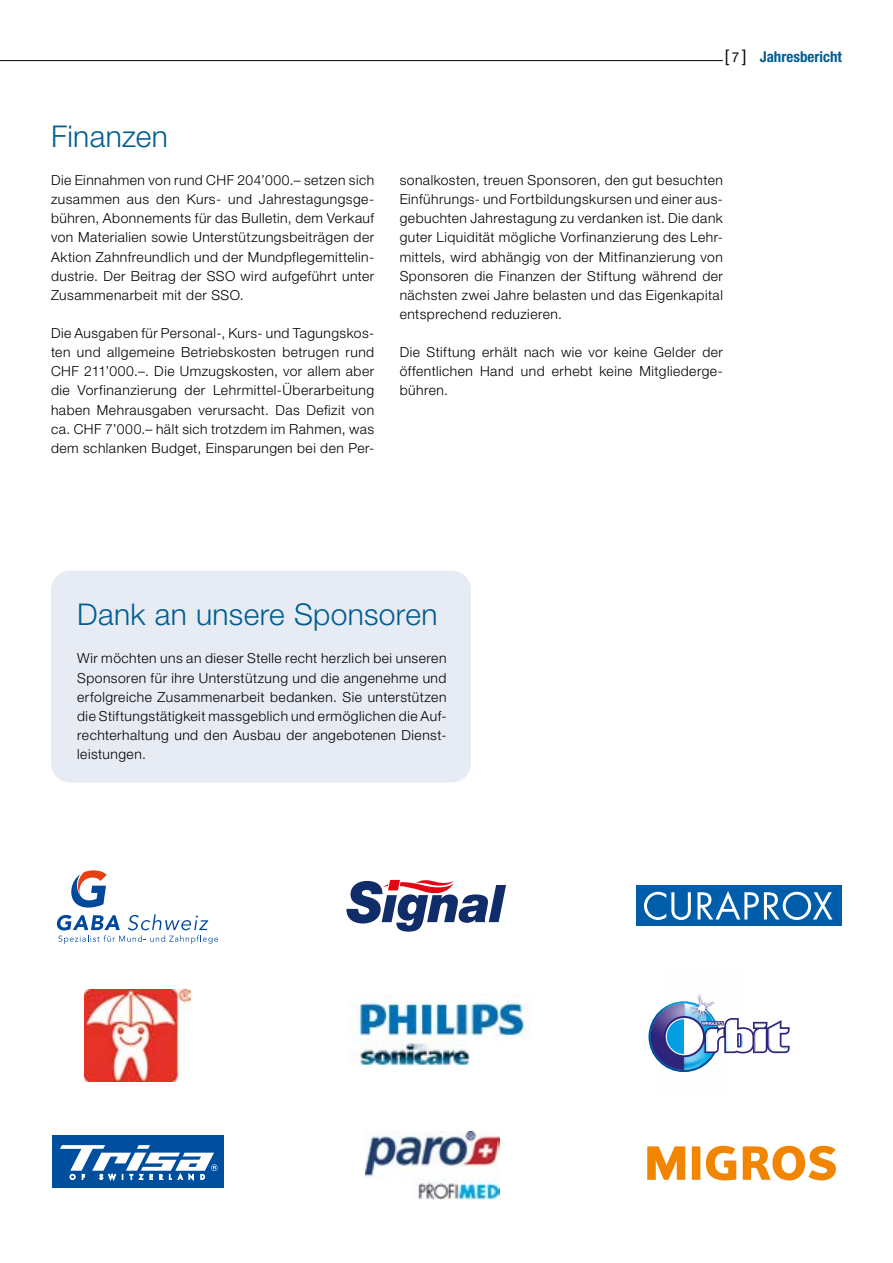
<style>
.page{position:relative;width:893px;height:1263px;background:#fff}
.page>*{position:absolute;margin:0;border:0;box-sizing:border-box;transform-origin:0 0}
.t1{font:300 30px "Helvetica Neue LT Std";letter-spacing:.01em;color:#005d92}
.t2{font:700 condensed 15px "Helvetica Neue LT Std";color:#005d92}
.t3{font:300 13.8px/19.2px "Helvetica Neue LT Std";letter-spacing:.035em;color:#000;text-align:justify}
.s1{font-family:"Helvetica Neue";font-weight:400;font-stretch:normal;font-size:16.8px;color:#000}
.s2{font-family:"Helvetica Neue";font-weight:400;font-stretch:normal;font-size:13.5px;color:#000}
</style>
<div class="page">
<hr style="left:0;top:60px;width:723px;height:1px;background:#000">
<div style="left:51px;top:570px;width:420px;height:212px;background:#e7ecf4;border-radius:19px"></div>
<div style="left:636px;top:885px;width:206px;height:41px;background:#005da9"></div>
<svg style="left:644px;top:891px;width:188px;height:29px"></svg>
<svg style="left:56px;top:914px;width:162px;height:30px"></svg>
<svg style="left:71px;top:870px;width:36px;height:37px"></svg>
<img style="left:85px;top:989px;width:105px;height:92px">
<svg style="left:648px;top:995px;width:142px;height:77px"></svg>
<svg style="left:647px;top:1146px;width:38px;height:34px"></svg>
<svg style="left:692px;top:1146px;width:8px;height:34px"></svg>
<svg style="left:706px;top:1146px;width:30px;height:34px"></svg>
<svg style="left:743px;top:1146px;width:93px;height:34px"></svg>
<img style="left:365px;top:1131px;width:135px;height:68px">
<img style="left:350px;top:993px;width:181px;height:73px">
<svg style="left:346px;top:879px;width:160px;height:53px"></svg>
<div style="left:52px;top:1135px;width:172px;height:53px;background:#004f9f"></div>
<svg style="left:60px;top:1145px;width:158px;height:35px"></svg>
<h1 class="t1" style="left:51px;top:118px;width:119px">Finanzen</h1>
<p class="t3" style="left:51px;top:170px;width:325px">Die Einnahmen von rund CHF 204’000.– setzen sich zusammen aus den Kurs- und Jahrestagungsge&shy;bühren, Abonnements für das Bulletin, dem Verkauf von Materialien sowie Unterstützungsbeiträgen der Aktion Zahnfreundlich und der Mundpflegemittelin&shy;dustrie. Der Beitrag der SSO wird aufgeführt unter Zusammenarbeit mit der SSO.</p>
<p class="t3" style="left:51px;top:323px;width:325px">Die Ausgaben für Personal-, Kurs- und Tagungskos&shy;ten und allgemeine Betriebskosten betrugen rund CHF 211’000.–. Die Umzugskosten, vor allem aber die Vorfinanzierung der Lehrmittel-Überarbeitung haben Mehrausgaben verursacht. Das Defizit von ca. CHF 7’000.– hält sich trotzdem im Rahmen, was dem schlanken Budget, Einsparungen bei den Per-</p>
<p class="t2" style="left:725px;top:47px;width:119px"><span class="s1">[</span> <span class="s2">7</span> <span class="s1">]</span> Jahresbericht</p>
<p class="t3" style="left:400px;top:170px;width:325px">sonalkosten, treuen Sponsoren, den gut besuchten Einführungs- und Fortbildungskursen und einer aus&shy;gebuchten Jahrestagung zu verdanken ist. Die dank guter Liquidität mögliche Vorfinanzierung des Lehr&shy;mittels, wird abhängig von der Mitfinanzierung von Sponsoren die Finanzen der Stiftung während der nächsten zwei Jahre belasten und das Eigenkapital entsprechend reduzieren.</p>
<p class="t3" style="left:400px;top:342px;width:325px">Die Stiftung erhält nach wie vor keine Gelder der öffentlichen Hand und erhebt keine Mitgliederge&shy;bühren.</p>
<h1 class="t1" style="left:77px;top:596px;width:362px">Dank an unsere Sponsoren</h1>
<p class="t3" style="left:77px;top:649px;width:371px">Wir möchten uns an dieser Stelle recht herzlich bei unseren Sponsoren für ihre Unterstützung und die angenehme und erfolgreiche Zusammenarbeit bedanken. Sie unterstützen die Stiftungstätigkeit massgeblich und ermöglichen die Auf&shy;rechterhaltung und den Ausbau der angebotenen Dienst&shy;leistungen.</p>
</div>
